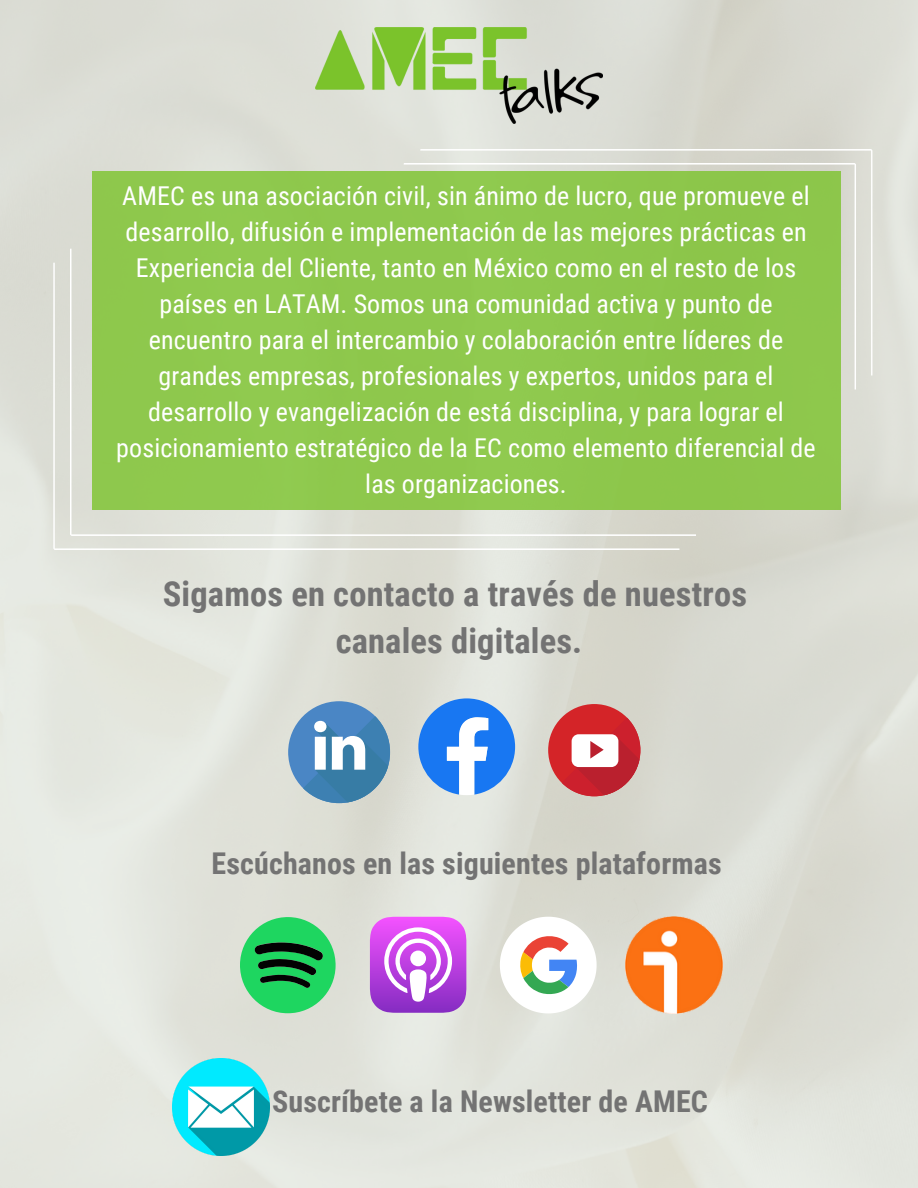
<style>
.page{position:relative;width:918px;height:1188px;background:#fff}
.page>*{position:absolute;margin:0;border:0;box-sizing:border-box;transform-origin:0 0}
.t1{font:700 34.5px "Roboto Condensed";letter-spacing:.005em;color:#737373}
.t2{font:700 30px "Roboto Condensed";letter-spacing:.005em;color:#737373}
.t3{font:25.95px/36px "Roboto Condensed";letter-spacing:.005em;color:#fff;text-align:center}
</style>
<div class="page">
<img style="left:0;top:0;width:918px;height:1188px">
<div style="left:548px;top:704px;width:92px;height:92px;background:#d42428;border-radius:50%"></div>
<svg style="left:562px;top:718px;width:83px;height:83px"></svg>
<img style="left:172px;top:1058px;width:97px;height:97px">
<svg style="left:418px;top:698px;width:97px;height:97px"></svg>
<svg style="left:240px;top:917px;width:96px;height:96px;background:#44b96c"></svg>
<svg style="left:370px;top:917px;width:96px;height:96px"></svg>
<svg style="left:500px;top:917px;width:97px;height:96px"></svg>
<img style="left:626px;top:917px;width:96px;height:96px">
<div style="left:288px;top:701px;width:102px;height:102px;background:#4a86c5;border-radius:50%"></div>
<svg style="left:303px;top:716px;width:92px;height:92px"></svg>
<svg style="left:53px;top:263px;width:627px;height:287px;background:#e0e1d9"></svg>
<svg style="left:420px;top:149px;width:453px;height:227px;background:#dbded3"></svg>
<svg style="left:70px;top:249px;width:626px;height:287px;background:#dee0d8"></svg>
<div style="left:92px;top:172px;width:748px;height:338px;background:#8ec84d"></div>
<img style="left:316px;top:28px;width:286px;height:95px">
<p class="t3" style="left:116px;top:178px;width:701px">AMEC es una asociación civil, sin ánimo de lucro, que promueve el desarrollo, difusión e implementación de las mejores prácticas en Experiencia del Cliente, tanto en México como en el resto de los países en LATAM. Somos una comunidad activa y punto de encuentro para el intercambio y colaboración entre líderes de grandes empresas, profesionales y expertos, unidos para el desarrollo y evangelización de está disciplina, y para lograr el posicionamiento estratégico de la EC como elemento diferencial de las organizaciones.</p>
<p class="t1" style="left:163px;top:574px;width:586px">Sigamos en contacto a través de nuestros</p>
<p class="t1" style="left:336px;top:622px;width:248px">canales digitales.</p>
<p class="t2" style="left:212px;top:846px;width:512px">Escúchanos en las siguientes plataformas</p>
<p class="t2" style="left:272px;top:1084px;width:437px">Suscríbete a la Newsletter de AMEC</p>
</div>
